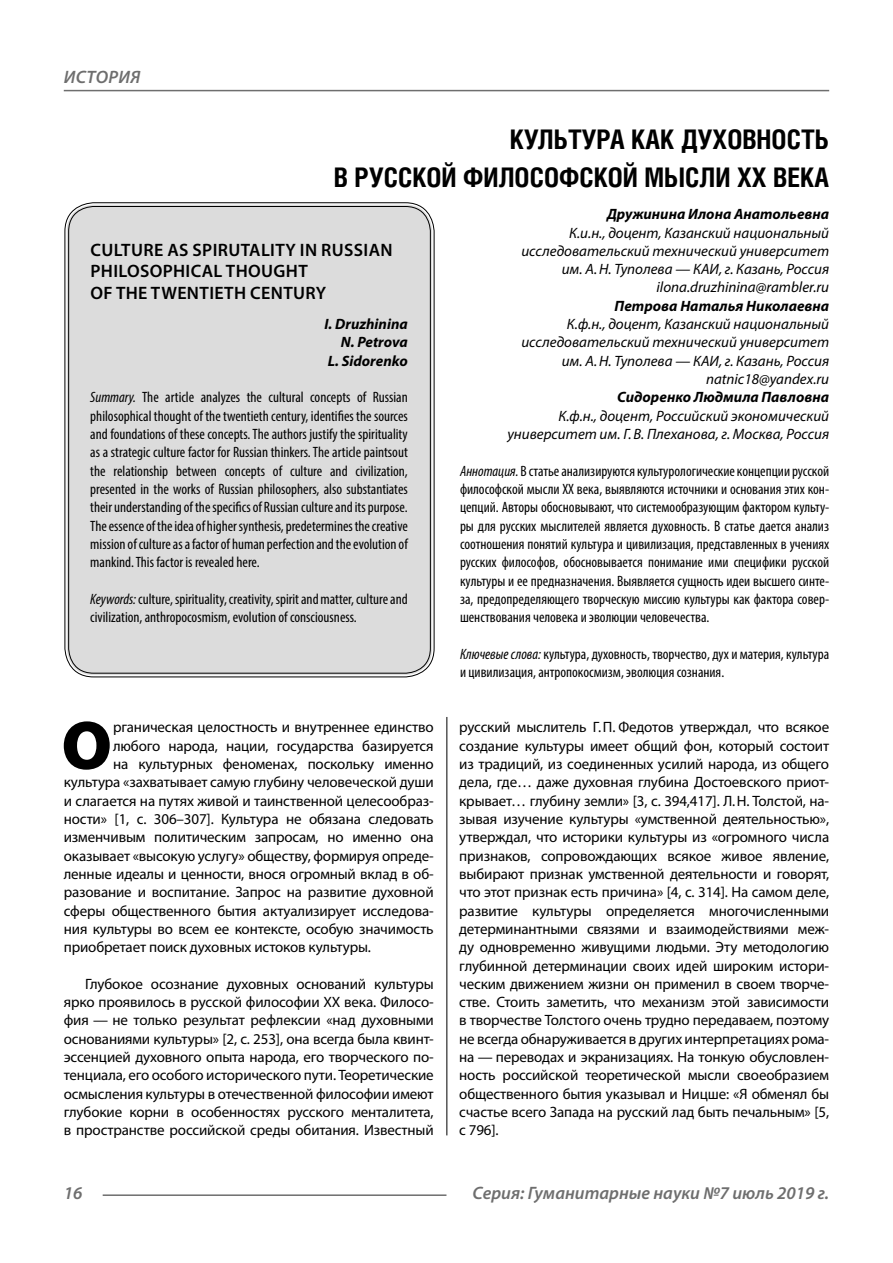
<style>
.page{position:relative;width:893px;height:1263px;background:#fff}
.page>*{position:absolute;margin:0;border:0;box-sizing:border-box;transform-origin:0 0}
.Bukvica{font:900 69.3px "Myriad Pro";color:#000}
.Header{font:700 27px/37.5px "Helios Cond C";color:#000;text-align:right}
.Header-eng{font:600 18px/21.6px "Myriad Pro";letter-spacing:.02em;color:#000}
.t1{font:italic 600 18px "Myriad Pro";color:#6e6e6e}
.Normal{font:15px/18.3px "Myriad Pro";letter-spacing:-.01em;color:#000;text-align:justify}
.Annotation-eng{font:condensed 15px/18.3px "Myriad Pro";color:#000;text-align:justify}
.Annotation-rus{font:condensed 15px/18.3px "Myriad Pro";color:#000;text-align:justify}
.Bukvica-2{font:15px "Myriad Pro";letter-spacing:-.01em;color:#000}
.Author-doc{font:italic 15px/18.3px "Myriad Pro";color:#000;text-align:right}
.Author{font:italic 700 15px "Myriad Pro";color:#000}
.Author-email{font:italic 15px "Myriad Pro";color:#000}
.Author-eng{font:italic 700 15px "Myriad Pro";color:#000}
.s1{font-style:italic}
</style>
<div class="page">
<hr style="left:446px;top:128px;width:1px;height:1007px;background:#000">
<div style="left:43px;top:0;width:786px;height:717px;background:#fff"></div>
<hr style="left:103px;top:1194px;width:343px;height:2px;background:#6e6e6e">
<hr style="left:64px;top:90px;width:765px;height:1px;background:#6e6e6e">
<div style="left:67px;top:205px;width:365px;height:470px;background:#dcdcdc;border-radius:27px"></div>
<p class="t1" style="left:64px;top:66px;width:24px">История</p>
<p class="Header" style="left:334px;top:120px;width:497px">КУЛЬТУРА КАК ДУХОВНОСТЬ<br>В РУССКОЙ ФИЛОСОФСКОЙ МЫСЛИ XX ВЕКА</p>
<p class="Author" style="left:607px;top:204px;width:224px">Дружинина Илона Анатольевна</p>
<p class="Author-doc" style="left:521px;top:223px;width:309px">К.и.н., доцент, Казанский национальный исследовательский технический университет им. А.Н. Туполева — КАИ, г. Казань, Россия</p>
<p class="Author-email" style="left:656px;top:278px;width:174px">ilona.druzhinina@rambler.ru</p>
<p class="Author" style="left:615px;top:296px;width:216px">Петрова Наталья Николаевна</p>
<p class="Author-doc" style="left:521px;top:315px;width:309px">К.ф.н., доцент, Казанский национальный исследовательский технический университет им. А.Н. Туполева — КАИ, г. Казань, Россия</p>
<p class="Author-email" style="left:706px;top:370px;width:125px">natnic18@yandex.ru</p>
<p class="Author" style="left:617px;top:388px;width:214px">Сидоренко Людмила Павловна</p>
<p class="Author-doc" style="left:507px;top:406px;width:323px">К.ф.н., доцент, Российский экономический университет им. Г.В. Плеханова, г. Москва, Россия</p>
<p class="Annotation-rus" style="left:460px;top:461px;width:371px"><span class="s1">Аннотация.</span> В статье анализируются культурологические концепции русской философской мысли XX века, выявляются источники и основания этих кон&shy;цепций. Авторы обосновывают, что системообразующим фактором культу&shy;ры для русских мыслителей является духовность. В статье дается анализ соотношения понятий культура и цивилизация, представленных в учениях русских философов, обосновывается понимание ими специфики русской культуры и ее предназначения. Выявляется сущность идеи высшего синте&shy;за, предопределяющего творческую миссию культуры как фактора совер&shy;шенствования человека и эволюции человечества.</p>
<p class="Annotation-rus" style="left:460px;top:645px;width:371px"><span class="s1">Ключевые слова:</span> культура, духовность, творчество, дух и материя, культура и цивилизация, антропокосмизм, эволюция сознания.</p>
<p class="Header-eng" style="left:90px;top:239px;width:304px">CULTURE AS SPIRUTALITY IN RUSSIAN<br>PHILOSOPHICAL THOUGHT<br>OF THE TWENTIETH CENTURY</p>
<p class="Author-eng" style="left:324px;top:314px;width:85px">I. Druzhinina</p>
<p class="Author-eng" style="left:341px;top:333px;width:69px">N. Petrova</p>
<p class="Author-eng" style="left:328px;top:351px;width:81px">L. Sidorenko</p>
<p class="Annotation-eng" style="left:90px;top:388px;width:319px"><span class="s1">Summary.</span> The article analyzes the cultural concepts of Russian philosophical thought of the twentieth century, identifies the sources and foundations of these concepts. The authors justify the spirituality as a strategic culture factor for Russian thinkers. The article paintsout the relationship between concepts of culture and civilization, presented in the works of Russian philosophers, also substantiates their understanding of the specifics of Russian culture and its purpose.<br>The essence of the idea of higher synthesis, predetermines the creative mission of culture as a factor of human perfection and the evolution of mankind. This factor is revealed here.</p>
<p class="Annotation-eng" style="left:90px;top:590px;width:319px"><span class="s1">Keywords:</span> culture, spirituality, creativity, spirit and matter, culture and civilization, anthropocosmism, evolution of consciousness.</p>
<p class="Bukvica" style="left:61px;top:699px;width:52px">О</p>
<p class="Bukvica-2" style="left:113px;top:718px;width:322px">рганическая целостность и внутреннее единство</p>
<p class="Bukvica-2" style="left:113px;top:736px;width:322px">любого народа, нации, государства базируется</p>
<p class="Bukvica-2" style="left:113px;top:755px;width:322px">на культурных феноменах, поскольку именно</p>
<p class="Bukvica-2" style="left:64px;top:773px;width:371px">культура «захватывает самую глубину человеческой души</p>
<p class="Bukvica-2" style="left:64px;top:791px;width:371px">и слагается на путях живой и таинственной целесообраз-</p>
<p class="Bukvica-2" style="left:64px;top:810px;width:371px">ности» [1, с. 306–307]. Культура не обязана следовать</p>
<p class="Bukvica-2" style="left:64px;top:828px;width:371px">изменчивым политическим запросам, но именно она</p>
<p class="Bukvica-2" style="left:64px;top:846px;width:371px">оказывает «высокую услугу» обществу, формируя опреде-</p>
<p class="Bukvica-2" style="left:64px;top:864px;width:371px">ленные идеалы и ценности, внося огромный вклад в об-</p>
<p class="Bukvica-2" style="left:64px;top:883px;width:371px">разование и воспитание. Запрос на развитие духовной</p>
<p class="Bukvica-2" style="left:64px;top:901px;width:371px">сферы общественного бытия актуализирует исследова-</p>
<p class="Bukvica-2" style="left:64px;top:919px;width:371px">ния культуры во всем ее контексте, особую значимость</p>
<p class="Bukvica-2" style="left:64px;top:938px;width:309px">приобретает поиск духовных истоков культуры.</p>
<p class="Normal" style="left:64px;top:974px;width:371px;text-indent:21px">Глубокое осознание духовных оснований культуры ярко проявилось в русской философии XX века. Филосо&shy;фия — не только результат рефлексии «над духовными основаниями культуры» [2, с. 253], она всегда была квинт&shy;эссенцией духовного опыта народа, его творческого по&shy;тенциала, его особого исторического пути. Теоретические осмысления культуры в отечественной философии имеют глубокие корни в особенностях русского менталитета, в пространстве российской среды обитания. Известный</p>
<p class="Normal" style="left:459px;top:718px;width:371px">русский мыслитель Г.П. Федотов утверждал, что всякое создание культуры имеет общий фон, который состоит из традиций, из соединенных усилий народа, из общего дела, где… даже духовная глубина Достоевского приот&shy;крывает… глубину земли» [3, с. 394,417]. Л.Н. Толстой, на&shy;зывая изучение культуры «умственной деятельностью», утверждал, что историки культуры из «огромного числа признаков, сопровождающих всякое живое явление, выбирают признак умственной деятельности и говорят, что этот признак есть причина» [4, с. 314]. На самом деле, развитие культуры определяется многочисленными детерминантными связями и взаимодействиями меж&shy;ду одновременно живущими людьми. Эту методологию глубинной детерминации своих идей широким истори&shy;ческим движением жизни он применил в своем творче&shy;стве. Стоить заметить, что механизм этой зависимости в творчестве Толстого очень трудно передаваем, поэтому не всегда обнаруживается в других интерпретациях рома&shy;на — переводах и экранизациях. На тонкую обусловлен&shy;ность российской теоретической мысли своеобразием общественного бытия указывал и Ницше: «Я обменял бы счастье всего Запада на русский лад быть печальным» [5, с 796].</p>
<p class="t1" style="left:64px;top:1182px;width:20px">16</p>
<p class="t1" style="left:473px;top:1182px;width:358px">Серия: Гуманитарные науки №7 июль 2019 г.</p>
</div>
